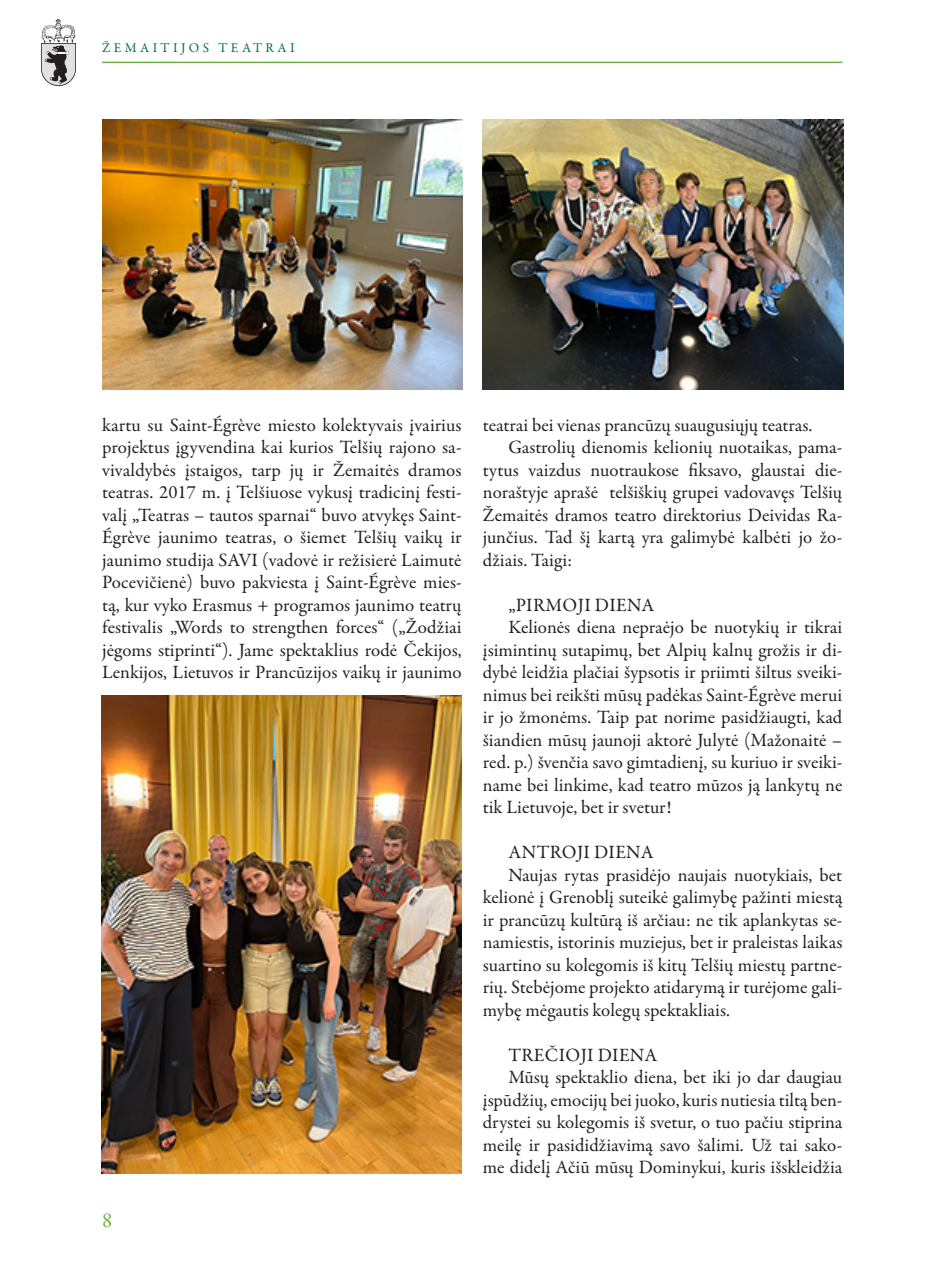
<style>
.page{position:relative;width:936px;height:1276px;background:#fff}
.page>*{position:absolute;margin:0;border:0;box-sizing:border-box;transform-origin:0 0}
.t1{font:21px "Garamond Premr Pro";color:#6fb048}
.tekstas{font:18.9px/22.5px "Garamond Premr Pro";color:#231f20;text-align:justify}
.tekstas-2{font:18.9px "Garamond Premr Pro";letter-spacing:.02em;color:#231f20}
.t2{font:13.5px "Garamond Premr Pro";letter-spacing:.25em;color:#017045}
</style>
<div class="page">
<img style="left:41px;top:19px;width:35px;height:67px">
<hr style="left:102px;top:62px;width:740px;height:1px;background:#6fb048">
<img style="left:102px;top:119px;width:360px;height:270px">
<img style="left:101px;top:695px;width:360px;height:479px">
<img style="left:483px;top:119px;width:360px;height:270px">
<p class="t2" style="left:102px;top:39px;width:194px">ŽEMAITIJOS TEATRAI</p>
<p class="tekstas" style="left:102px;top:414px;width:361px">kartu su Saint-Égrève miesto kolektyvais įvairius projektus įgyvendina kai kurios Telšių rajono sa&shy;vivaldybės įstaigos, tarp jų ir Žemaitės dramos teatras. 2017 m. į Telšiuose vykusį tradicinį festi&shy;valį „Teatras – tautos sparnai“ buvo atvykęs Saint-Égrève jaunimo teatras, o šiemet Telšių vaikų ir jaunimo studija SAVI (vadovė ir režisierė Laimutė Pocevičienė) buvo pakviesta į Saint-Égrève mies&shy;tą, kur vyko Erasmus + programos jaunimo teatrų festivalis „Words to strengthen forces“ („Žodžiai jėgoms stiprinti“). Jame spektaklius rodė Čekijos, Lenkijos, Lietuvos ir Prancūzijos vaikų ir jaunimo</p>
<p class="tekstas" style="left:483px;top:414px;width:331px">teatrai bei vienas prancūzų suaugusiųjų teatras.</p>
<p class="tekstas" style="left:483px;top:436px;width:361px;text-indent:26px">Gastrolių dienomis kelionių nuotaikas, pama&shy;tytus vaizdus nuotraukose fiksavo, glaustai die&shy;noraštyje aprašė telšiškių grupei vadovavęs Telšių Žemaitės dramos teatro direktorius Deividas Ra&shy;junčius. Tad šį kartą yra galimybė kalbėti jo žo&shy;džiais. Taigi:</p>
<p class="tekstas-2" style="left:508px;top:593px;width:147px">„PIRMOJI DIENA</p>
<p class="tekstas" style="left:483px;top:616px;width:361px;text-indent:26px">Kelionės diena nepraėjo be nuotykių ir tikrai įsimintinų sutapimų, bet Alpių kalnų grožis ir di&shy;dybė leidžia plačiai šypsotis ir priimti šiltus sveiki&shy;nimus bei reikšti mūsų padėkas Saint-Égrève merui ir jo žmonėms. Taip pat norime pasidžiaugti, kad šiandien mūsų jaunoji aktorė Julytė (Mažonaitė – red. p.) švenčia savo gimtadienį, su kuriuo ir sveiki&shy;name bei linkime, kad teatro mūzos ją lankytų ne tik Lietuvoje, bet ir svetur!</p>
<p class="tekstas-2" style="left:508px;top:841px;width:146px">ANTROJI DIENA</p>
<p class="tekstas" style="left:483px;top:864px;width:361px;text-indent:26px">Naujas rytas prasidėjo naujais nuotykiais, bet kelionė į Grenoblį suteikė galimybę pažinti miestą ir prancūzų kultūrą iš arčiau: ne tik aplankytas se&shy;namiestis, istorinis muziejus, bet ir praleistas laikas suartino su kolegomis iš kitų Telšių miestų partne&shy;rių. Stebėjome projekto atidarymą ir turėjome gali&shy;mybę mėgautis kolegų spektakliais.</p>
<p class="tekstas-2" style="left:508px;top:1043px;width:150px">TREČIOJI DIENA</p>
<p class="tekstas" style="left:483px;top:1066px;width:361px;text-indent:26px">Mūsų spektaklio diena, bet iki jo dar daugiau įspūdžių, emocijų bei juoko, kuris nutiesia tiltą ben&shy;drystei su kolegomis iš svetur, o tuo pačiu stiprina meilę ir pasididžiavimą savo šalimi. Už tai sako&shy;me didelį Ačiū mūsų Dominykui, kuris išskleidžia</p>
<p class="t1" style="left:102px;top:1208px;width:12px">8</p>
</div>
